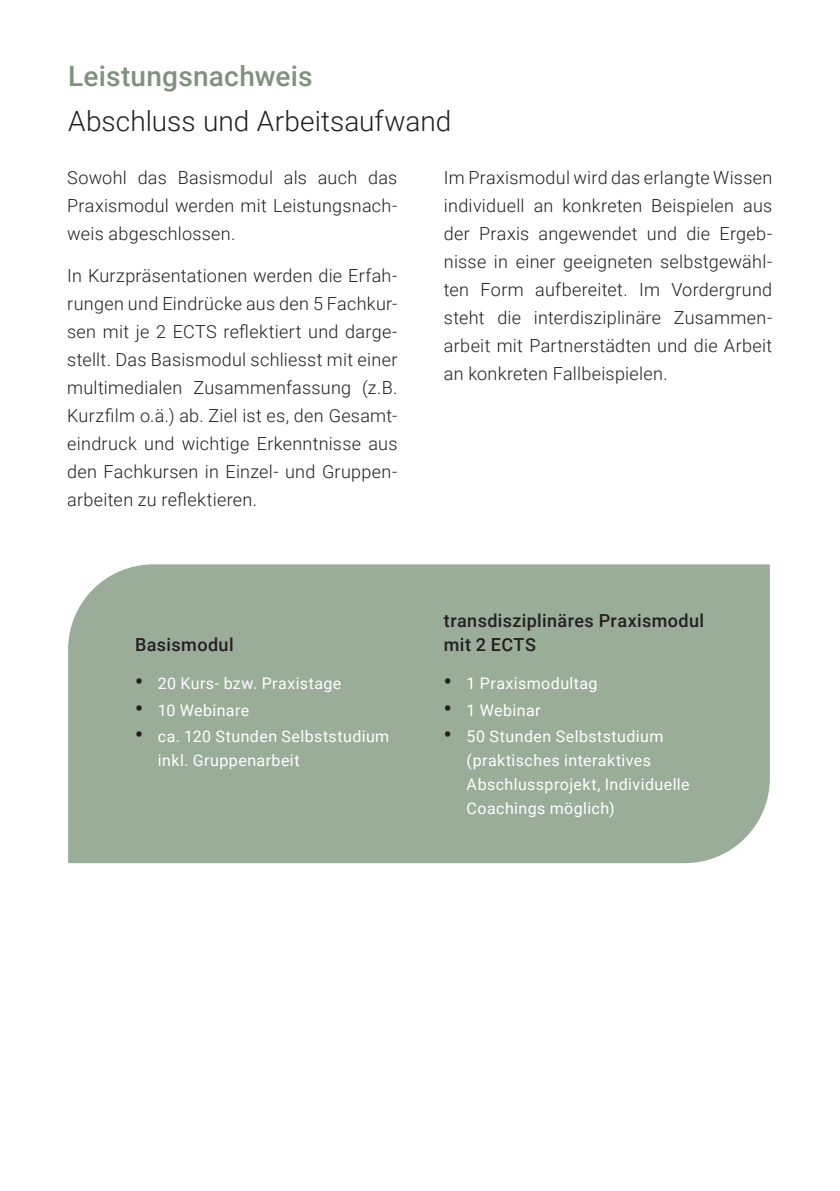
<style>
.page{position:relative;width:840px;height:1191px;background:#fff}
.page>*{position:absolute;margin:0;border:0;box-sizing:border-box;transform-origin:0 0}
.Cover_Titel{font:300 28px "Roboto";color:#231f20}
.Cover_Titel-2{font:500 28px "Roboto";letter-spacing:.005em;color:#80917f}
.Cover_Titel-3{font:300 18px/28px "Roboto";letter-spacing:.015em;color:#231f20;text-align:justify}
.Cover_Titel-4{font:500 18px/24px "Roboto";letter-spacing:.02em;color:#231f20}
.t1{font:16px/24px "Roboto";letter-spacing:.025em;color:#fff}
.s1{font-weight:700;font-size:22px;color:#231f20}
</style>
<div class="page">
<div style="left:68px;top:564px;width:701px;height:299px;background:#9aad99"></div>
<p class="Cover_Titel-2" style="left:68px;top:56px;width:246px">Leistungsnachweis</p>
<p class="Cover_Titel" style="left:68px;top:101px;width:384px">Abschluss und Arbeitsaufwand</p>
<p class="Cover_Titel-3" style="left:67px;top:163px;width:331px">Sowohl das Basismodul als auch das Praxismodul werden mit Leistungsnach&shy;weis abgeschlossen.</p>
<p class="Cover_Titel-3" style="left:67px;top:261px;width:331px">In Kurzpräsentationen werden die Erfah&shy;rungen und Eindrücke aus den 5 Fachkur&shy;sen mit je 2 ECTS reflektiert und darge&shy;stellt. Das Basismodul schliesst mit einer multimedialen Zusammenfassung (z.B.<br>Kurzfilm o.ä.) ab. Ziel ist es, den Gesamt&shy;eindruck und wichtige Erkenntnisse aus den Fachkursen in Einzel- und Gruppen&shy;arbeiten zu reflektieren.</p>
<p class="Cover_Titel-4" style="left:135px;top:631px;width:100px">Basismodul</p>
<p class="t1" style="left:135px;top:670px;width:208px"><span class="s1">•</span> 20 Kurs- bzw. Praxistage</p>
<p class="t1" style="left:135px;top:697px;width:116px"><span class="s1">•</span> 10 Webinare</p>
<p class="t1" style="left:158px;top:724px;width:233px;text-indent:-23px"><span class="s1">•</span> ca. 120 Stunden Selbststudium inkl. Gruppenarbeit</p>
<p class="Cover_Titel-3" style="left:443px;top:163px;width:330px">Im Praxismodul wird das erlangte Wissen individuell an konkreten Beispielen aus der Praxis angewendet und die Ergeb&shy;nisse in einer geeigneten selbstgewähl&shy;ten Form aufbereitet. Im Vordergrund steht die interdisziplinäre Zusammen&shy;arbeit mit Partnerstädten und die Arbeit an konkreten Fallbeispielen.</p>
<p class="Cover_Titel-4" style="left:443px;top:607px;width:261px">transdisziplinäres Praxismodul mit 2 ECTS</p>
<p class="t1" style="left:443px;top:670px;width:155px"><span class="s1">•</span> 1 Praxismodultag</p>
<p class="t1" style="left:443px;top:697px;width:98px"><span class="s1">•</span> 1 Webinar</p>
<p class="t1" style="left:466px;top:724px;width:224px;text-indent:-23px"><span class="s1">•</span> 50 Stunden Selbststudium (praktisches interaktives<br>Abschlussprojekt, Individuelle<br>Coachings möglich)</p>
</div>
